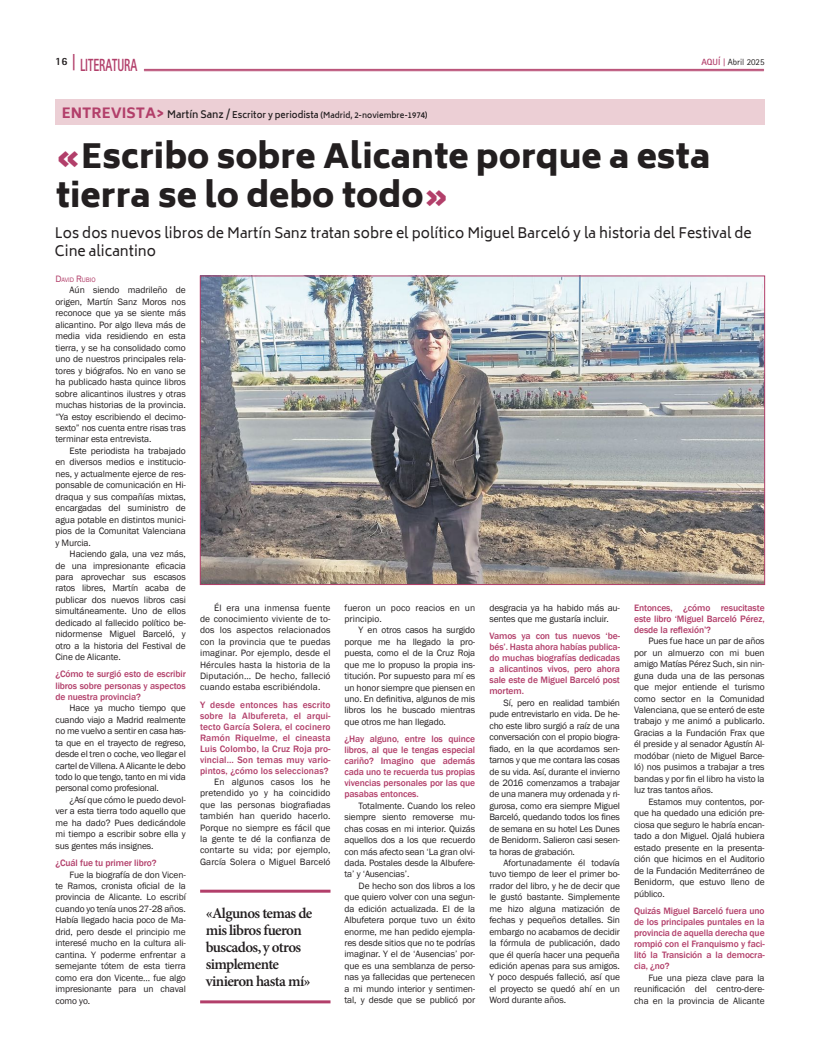
<style>
.page{position:relative;width:820px;height:1049px;background:#fff}
.page>*{position:absolute;margin:0;border:0;box-sizing:border-box;transform-origin:0 0}
.t1{font:900 33px/39.6px "Biryani";color:#231f20}
.t2{font:800 17.6px "Rotis Sans Serif Std";color:#b23f6a;scale:.64 1}
.t3{font:600 15px/17px "Minion Pro";letter-spacing:-.04em;color:#231f20}
.t4{font:14px/18px "Biryani";color:#231f20}
.t5{font:800 11px "Rotis Sans Serif Std";color:#231f20}
.t6{font:9.5px/11.5px "Franklin Gothic";letter-spacing:-.01em;color:#231f20;text-align:justify}
.t7{font:500 9.5px/11px "Franklin Gothic";letter-spacing:-.01em;color:#b23f6a;text-align:justify}
.t8{font:9.5px/11.4px "Franklin Gothic";letter-spacing:.01em;color:#231f20}
.t9{font:9px "Rotis Sans Serif Std";color:#231f20}
.t10{font:600 8px "Biryani";color:#231f20}
.t11{font:6.7px "Franklin Gothic";letter-spacing:-.015em;color:#b23f6a}
.s1{font-size:18.2px}
.s2{font-weight:700;color:#b23f6a}
.s3{font-family:"Rotis Serif Std";font-weight:700;color:#b23f6a}
.s4{font-weight:800;font-size:14px;color:#b23f6a}
.s5{font-size:10px}
.s6{font-size:9px}
.s7{color:#b23f6a}
.s8{font-size:9.5px}
</style>
<div class="page">
<img style="left:202px;top:277px;width:560px;height:306px">
<hr style="left:144px;top:69px;width:619px;height:1px;background:#b23f6a">
<hr style="left:144px;top:71px;width:619px;height:1px;background:#b23f6a">
<hr style="left:200px;top:890px;width:130px;height:3px;background:#b23f6a">
<hr style="left:200px;top:1000px;width:130px;height:3px;background:#b23f6a">
<div style="left:55px;top:99px;width:709px;height:26px;background:#eccfd5"></div>
<h2 class="t2" style="left:72px;top:54px;width:104px"><span class="s1">|</span> LITERATURA</h2>
<p class="t5" style="left:55px;top:54px;width:14px">16</p>
<p class="t9" style="left:701px;top:57px;width:65px"><span class="s2">AQUÍ</span> <span class="s3">|</span> Abril 2025</p>
<p class="t10" style="left:62px;top:110px;width:367px"><span class="s4">ENTREVISTA&gt;</span> <span class="s5">Martín Sanz /</span> <span class="s6">Escritor y periodista</span> (Madrid, 2-noviembre-1974)</p>
<h1 class="t1" style="left:56px;top:137px;width:656px"><span class="s7">«</span>Escribo sobre Alicante porque a esta tierra se lo debo todo<span class="s7">»</span></h1>
<h3 class="t4" style="left:55px;top:224px;width:698px">Los dos nuevos libros de Martín Sanz tratan sobre el político Miguel Barceló y la historia del Festival de<br>Cine alicantino</h3>
<p class="t11" style="left:55px;top:276px;width:42px"><span class="s8">D</span>AVID <span class="s8">R</span>UBIO</p>
<p class="t6" style="left:55px;top:285px;width:132px;text-indent:14px">Aún siendo madrileño de origen, Martín Sanz Moros nos reconoce que ya se siente más alicantino. Por algo lleva más de media vida residiendo en esta tierra, y se ha consolidado como uno de nuestros principales rela&shy;tores y biógrafos. No en vano se ha publicado hasta quince libros sobre alicantinos ilustres y otras muchas historias de la provincia. “Ya estoy escribiendo el decimo&shy;sexto” nos cuenta entre risas tras terminar esta entrevista.</p>
<p class="t6" style="left:55px;top:445px;width:132px;text-indent:14px">Este periodista ha trabajado en diversos medios e institucio&shy;nes, y actualmente ejerce de res&shy;ponsable de comunicación en Hi&shy;draqua y sus compañías mixtas, encargadas del suministro de agua potable en distintos munici&shy;pios de la Comunitat Valenciana y Murcia.</p>
<p class="t6" style="left:55px;top:548px;width:132px;text-indent:14px">Haciendo gala, una vez más, de una impresionante eficacia para aprovechar sus escasos ratos libres, Martín acaba de publicar dos nuevos libros casi simultáneamente. Uno de ellos dedicado al fallecido político be&shy;nidormense Miguel Barceló, y otro a la historia del Festival de Cine de Alicante.</p>
<p class="t7" style="left:55px;top:669px;width:132px">¿Cómo te surgió esto de escribir libros sobre personas y aspectos de nuestra provincia?</p>
<p class="t6" style="left:55px;top:702px;width:132px;text-indent:14px">Hace ya mucho tiempo que cuando viajo a Madrid realmente no me vuelvo a sentir en casa has&shy;ta que en el trayecto de regreso, desde el tren o coche, veo llegar el cartel de Villena. A Alicante le debo todo lo que tengo, tanto en mi vida personal como profesional.</p>
<p class="t6" style="left:55px;top:794px;width:132px;text-indent:14px">¿Así que cómo le puedo devol&shy;ver a esta tierra todo aquello que me ha dado? Pues dedicándole mi tiempo a escribir sobre ella y sus gentes más insignes.</p>
<p class="t7" style="left:55px;top:857px;width:102px">¿Cuál fue tu primer libro?</p>
<p class="t6" style="left:55px;top:869px;width:132px;text-indent:14px">Fue la biografía de don Vicen&shy;te Ramos, cronista oficial de la provincia de Alicante. Lo escribí cuando yo tenía unos 27-28 años.<br>Había llegado hacia poco de Ma&shy;drid, pero desde el principio me interesé mucho en la cultura ali&shy;cantina. Y poderme enfrentar a semejante tótem de esta tierra como era don Vicente… fue algo impresionante para un chaval como yo.</p>
<p class="t6" style="left:200px;top:602px;width:132px;text-indent:14px">Él era una inmensa fuente de conocimiento viviente de to&shy;dos los aspectos relacionados con la provincia que te puedas imaginar. Por ejemplo, desde el Hércules hasta la historia de la Diputación… De hecho, falleció cuando estaba escribiéndola.</p>
<p class="t7" style="left:200px;top:699px;width:132px">Y desde entonces has escrito sobre la Albufereta, el arqui&shy;tecto García Solera, el cocinero Ramón Riquelme, el cineasta Luis Colombo, la Cruz Roja pro&shy;vincial… Son temas muy vario&shy;pintos, ¿cómo los seleccionas?</p>
<p class="t6" style="left:200px;top:776px;width:132px;text-indent:14px">En algunos casos los he pretendido yo y ha coincidido que las personas biografiadas también han querido hacerlo.<br>Porque no siempre es fácil que la gente te dé la confianza de contarte su vida; por ejemplo, García Solera o Miguel Barceló</p>
<h3 class="t3" style="left:206px;top:905px;width:108px">«Algunos temas de mis libros fueron buscados, y otros simplemente vinieron hasta mí»</h3>
<p class="t8" style="left:344px;top:602px;width:132px">fueron un poco reacios en un principio.</p>
<p class="t6" style="left:344px;top:625px;width:132px;text-indent:14px">Y en otros casos ha surgido porque me ha llegado la pro&shy;puesta, como el de la Cruz Roja que me lo propuso la propia ins&shy;titución. Por supuesto para mí es un honor siempre que piensen en uno. En definitiva, algunos de mis libros los he buscado mientras que otros me han llegado.</p>
<p class="t7" style="left:344px;top:733px;width:132px">¿Hay alguno, entre los quince libros, al que le tengas especial cariño? Imagino que además cada uno te recuerda tus propias vivencias personales por las que pasabas entonces.</p>
<p class="t6" style="left:344px;top:800px;width:132px;text-indent:14px">Totalmente. Cuando los releo siempre siento removerse mu&shy;chas cosas en mi interior. Quizás aquellos dos a los que recuerdo con más afecto sean ‘La gran olvi&shy;dada. Postales desde la Albufere&shy;ta’ y ‘Ausencias’.</p>
<p class="t6" style="left:344px;top:880px;width:132px;text-indent:14px">De hecho son dos libros a los que quiero volver con una segun&shy;da edición actualizada. El de la Albufetera porque tuvo un éxito enorme, me han pedido ejempla&shy;res desde sitios que no te podrías imaginar. Y el de ‘Ausencias’ por&shy;que es una semblanza de perso&shy;nas ya fallecidas que pertenecen a mi mundo interior y sentimen&shy;tal, y desde que se publicó por</p>
<p class="t6" style="left:489px;top:602px;width:132px">desgracia ya ha habido más au&shy;sentes que me gustaría incluir.</p>
<p class="t7" style="left:489px;top:631px;width:132px">Vamos ya con tus nuevos ‘be&shy;bés’. Hasta ahora habías publica&shy;do muchas biografías dedicadas a alicantinos vivos, pero ahora sale este de Miguel Barceló post mortem.</p>
<p class="t6" style="left:489px;top:697px;width:132px;text-indent:14px">Sí, pero en realidad también pude entrevistarlo en vida. De he&shy;cho este libro surgió a raíz de una conversación con el propio biogra&shy;fiado, en la que acordamos sen&shy;tarnos y que me contara las cosas de su vida. Así, durante el invierno de 2016 comenzamos a trabajar de una manera muy ordenada y ri&shy;gurosa, como era siempre Miguel Barceló, quedando todos los fines de semana en su hotel Les Dunes de Benidorm. Salieron casi sesen&shy;ta horas de grabación.</p>
<p class="t6" style="left:489px;top:857px;width:132px;text-indent:14px">Afortunadamente él todavía tuvo tiempo de leer el primer bo&shy;rrador del libro, y he de decir que le gustó bastante. Simplemente me hizo alguna matización de fechas y pequeños detalles. Sin embargo no acabamos de decidir la fórmula de publicación, dado que él quería hacer una pequeña edición apenas para sus amigos.<br>Y poco después falleció, así que el proyecto se quedó ahí en un Word durante años.</p>
<p class="t7" style="left:634px;top:602px;width:132px">Entonces, ¿cómo resucitaste este libro ‘Miguel Barceló Pérez, desde la reflexión’?</p>
<p class="t6" style="left:634px;top:635px;width:132px;text-indent:14px">Pues fue hace un par de años por un almuerzo con mi buen amigo Matías Pérez Such, sin nin&shy;guna duda una de las personas que mejor entiende el turismo como sector en la Comunidad Valenciana, que se enteró de este trabajo y me animó a publicarlo.<br>Gracias a la Fundación Frax que él preside y al senador Agustín Al&shy;modóbar (nieto de Miguel Barce&shy;ló) nos pusimos a trabajar a tres bandas y por fin el libro ha visto la luz tras tantos años.</p>
<p class="t6" style="left:634px;top:796px;width:132px;text-indent:14px">Estamos muy contentos, por&shy;que ha quedado una edición pre&shy;ciosa que seguro le habría encan&shy;tado a don Miguel. Ojalá hubiera estado presente en la presenta&shy;ción que hicimos en el Auditorio de la Fundación Mediterráneo de Benidorm, que estuvo lleno de público.</p>
<p class="t7" style="left:634px;top:905px;width:132px">Quizás Miguel Barceló fuera uno de los principales puntales en la provincia de aquella derecha que rompió con el Franquismo y faci&shy;litó la Transición a la democra&shy;cia, ¿no?</p>
<p class="t6" style="left:634px;top:972px;width:132px;text-indent:14px">Fue una pieza clave para la reunificación del centro-dere&shy;cha en la provincia de Alicante</p>
</div>
